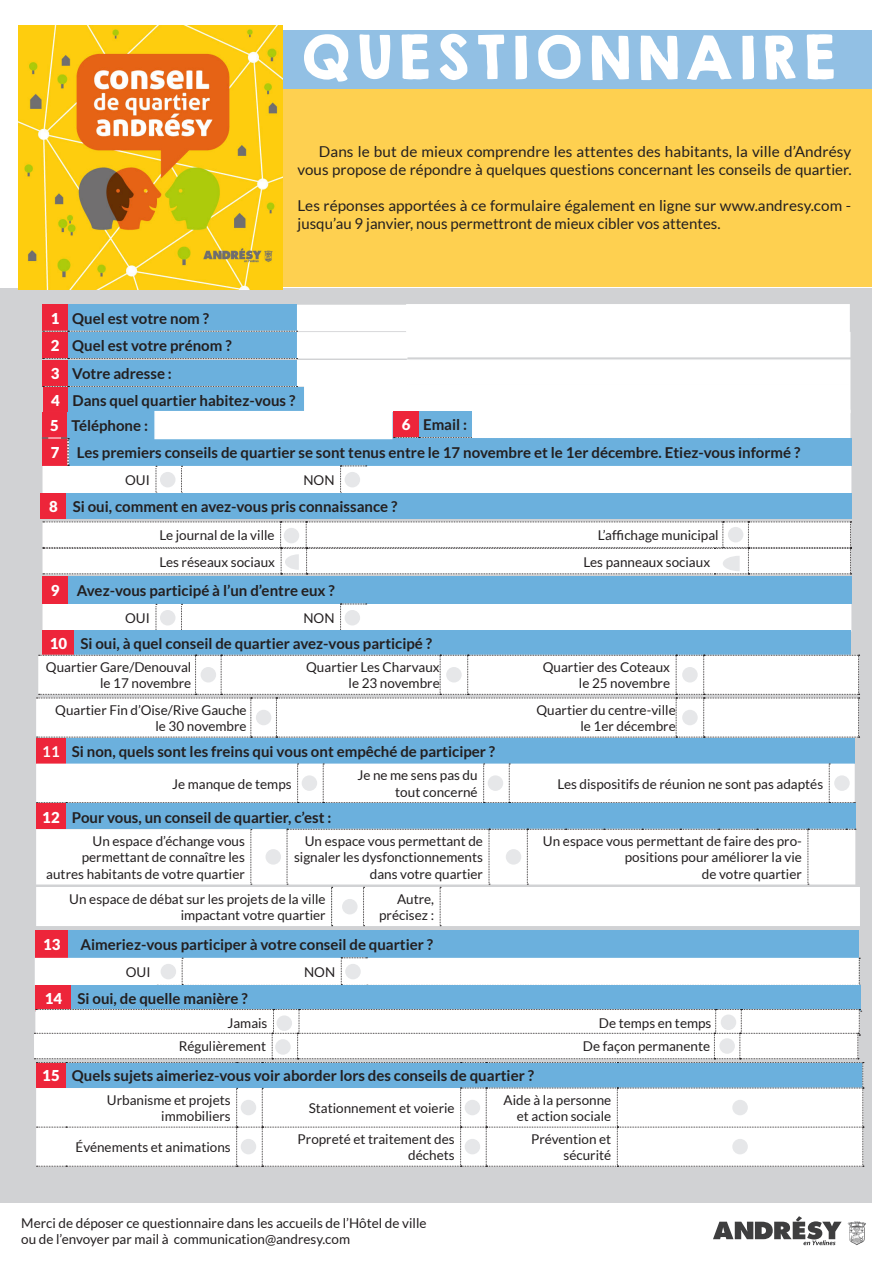
<style>
.page{position:relative;width:893px;height:1263px;background:#fff}
.page>*{position:absolute;margin:0;border:0;box-sizing:border-box;transform-origin:0 0}
.t1{font:54px "KGHAPPY Solid";letter-spacing:.05em;color:#fff}
.t2{font:700 15px "Lato";color:#231f20}
.t3{font:15px/18px "Lato";color:#231f20;text-align:right}
.t4{font:900 15px "Lato";color:#fff}
.t5{font:700 15px "Lato";color:#fff}
.t6{font:13.5px/16.2px "Lato";color:#231f20;text-align:right}
</style>
<div class="page">
<div style="left:0;top:288px;width:872px;height:914px;background:#d1d2d4"></div>
<div style="left:40px;top:493px;width:27px;height:25px;background:#ed253a"></div>
<div style="left:67px;top:493px;width:785px;height:25px;background:#6bb0dd"></div>
<svg style="left:43px;top:521px;width:808px;height:53px;background:#f6f6f6"></svg>
<svg style="left:848px;top:1221px;width:18px;height:24px"></svg>
<svg style="left:713px;top:1216px;width:129px;height:29px"></svg>
<div style="left:275px;top:30px;width:597px;height:59px;background:#92c0e4"></div>
<div style="left:275px;top:89px;width:597px;height:198px;background:#fed050"></div>
<img style="left:18px;top:25px;width:264px;height:264px">
<div style="left:406px;top:304px;width:444px;height:30px;background:#fff"></div>
<div style="left:407px;top:332px;width:443px;height:25px;background:#fff"></div>
<svg style="left:43px;top:305px;width:364px;height:82px;background:#a0bbd8"></svg>
<div style="left:407px;top:359px;width:443px;height:26px;background:#fff;border:2px solid #fff"></div>
<div style="left:43px;top:387px;width:25px;height:25px;background:#ed253a"></div>
<div style="left:68px;top:387px;width:593px;height:25px;background:#6bb0dd"></div>
<div style="left:304px;top:385px;width:546px;height:28px;background:#fff"></div>
<div style="left:42px;top:412px;width:25px;height:26px;background:#ed253a"></div>
<div style="left:67px;top:412px;width:594px;height:26px;background:#6bb0dd"></div>
<div style="left:154px;top:411px;width:238px;height:28px;background:#fff"></div>
<div style="left:393px;top:411px;width:26px;height:26px;background:#ed253a"></div>
<div style="left:419px;top:411px;width:339px;height:26px;background:#6bb0dd"></div>
<svg style="left:42px;top:437px;width:809px;height:57px;background:#b5d3ea"></svg>
<div style="left:472px;top:410px;width:378px;height:28px;background:#fff"></div>
<div style="left:43px;top:576px;width:25px;height:28px;background:#ed253a"></div>
<div style="left:68px;top:576px;width:783px;height:28px;background:#6bb0dd"></div>
<div style="left:43px;top:604px;width:808px;height:28px;background:#fff"></div>
<div style="left:160px;top:610px;width:15px;height:15px;background:#e6e7e9;border-radius:50%"></div>
<div style="left:345px;top:610px;width:15px;height:15px;background:#e6e7e9;border-radius:50%"></div>
<div style="left:43px;top:630px;width:31px;height:26px;background:#ed253a"></div>
<div style="left:74px;top:630px;width:776px;height:26px;background:#6bb0dd"></div>
<svg style="left:36px;top:655px;width:824px;height:83px;background:#f7f7f7"></svg>
<div style="left:256px;top:710px;width:15px;height:15px;background:#e6e7e9;border-radius:50%"></div>
<div style="left:682px;top:710px;width:16px;height:15px;background:#e6e7e9;border-radius:50%"></div>
<div style="left:36px;top:738px;width:30px;height:26px;background:#ed253a"></div>
<div style="left:66px;top:738px;width:789px;height:26px;background:#6bb0dd"></div>
<div style="left:36px;top:764px;width:819px;height:39px;background:#fff"></div>
<div style="left:302px;top:775px;width:15px;height:16px;background:#e6e7e9;border-radius:50%"></div>
<div style="left:488px;top:775px;width:15px;height:16px;background:#e6e7e9;border-radius:50%"></div>
<div style="left:834px;top:775px;width:16px;height:16px;background:#e6e7e9;border-radius:50%"></div>
<div style="left:36px;top:804px;width:30px;height:25px;background:#ed253a"></div>
<div style="left:66px;top:804px;width:789px;height:25px;background:#6bb0dd"></div>
<div style="left:36px;top:829px;width:824px;height:97px;background:#fff"></div>
<div style="left:342px;top:899px;width:16px;height:15px;background:#e6e7e9;border-radius:50%"></div>
<div style="left:35px;top:930px;width:34px;height:28px;background:#ed253a"></div>
<div style="left:69px;top:930px;width:790px;height:28px;background:#6bb0dd"></div>
<svg style="left:35px;top:957px;width:825px;height:29px;background:#f5f8fb"></svg>
<div style="left:161px;top:964px;width:15px;height:15px;background:#e6e7e9;border-radius:50%"></div>
<div style="left:345px;top:964px;width:16px;height:15px;background:#e6e7e9;border-radius:50%"></div>
<div style="left:35px;top:986px;width:37px;height:25px;background:#ed253a"></div>
<div style="left:72px;top:986px;width:789px;height:25px;background:#6bb0dd"></div>
<svg style="left:34px;top:1009px;width:830px;height:158px;background:#e2ebf2"></svg>
<div style="left:241px;top:1100px;width:15px;height:15px;background:#e6e7e9;border-radius:50%"></div>
<div style="left:465px;top:1100px;width:15px;height:15px;background:#e6e7e9;border-radius:50%"></div>
<div style="left:732px;top:1100px;width:16px;height:15px;background:#e6e7e9;border-radius:50%"></div>
<div style="left:241px;top:1139px;width:15px;height:15px;background:#e6e7e9;border-radius:50%"></div>
<div style="left:465px;top:1139px;width:15px;height:15px;background:#e6e7e9;border-radius:50%"></div>
<div style="left:732px;top:1139px;width:16px;height:15px;background:#e6e7e9;border-radius:50%"></div>
<p class="t1" style="left:298px;top:16px;width:540px">QUESTIONNAIRE</p>
<p class="t4" style="left:51px;top:310px;width:10px">1</p>
<p class="t2" style="left:72px;top:310px;width:138px">Quel est votre nom ?</p>
<p class="t3" style="left:298px;top:142px;width:555px">Dans le but de mieux comprendre les attentes des habitants, la ville d’Andrésy vous propose de répondre à quelques questions concernant les conseils de quartier.</p>
<p class="t3" style="left:298px;top:196px;width:555px;text-align:left">Les réponses apportées à ce formulaire également en ligne sur www.andresy.com - jusqu’au 9 janvier, nous permettront de mieux cibler vos attentes.</p>
<p class="t4" style="left:51px;top:337px;width:10px">2</p>
<p class="t2" style="left:72px;top:337px;width:161px">Quel est votre prénom ?</p>
<p class="t4" style="left:51px;top:365px;width:10px">3</p>
<p class="t2" style="left:72px;top:365px;width:101px">Votre adresse :</p>
<p class="t4" style="left:51px;top:391px;width:10px">4</p>
<p class="t2" style="left:73px;top:392px;width:224px">Dans quel quartier habitez-vous ?</p>
<p class="t4" style="left:50px;top:417px;width:10px">5</p>
<p class="t2" style="left:72px;top:417px;width:78px">Téléphone :</p>
<p class="t4" style="left:402px;top:416px;width:10px">6</p>
<p class="t2" style="left:423px;top:416px;width:46px">Email :</p>
<p class="t4" style="left:51px;top:444px;width:10px">7</p>
<p class="t2" style="left:77px;top:444px;width:725px">Les premiers conseils de quartier se sont tenus entre le 17 novembre et le 1er décembre. Etiez-vous informé ?</p>
<p class="t6" style="left:125px;top:472px;width:26px">OUI</p>
<p class="t6" style="left:303px;top:472px;width:33px">NON</p>
<p class="t4" style="left:49px;top:497px;width:10px">8</p>
<p class="t2" style="left:73px;top:498px;width:326px">Si oui, comment en avez-vous pris connaissance ?</p>
<p class="t6" style="left:159px;top:527px;width:117px">Le journal de la ville</p>
<p class="t6" style="left:598px;top:527px;width:122px">L’affichage municipal</p>
<p class="t6" style="left:159px;top:553px;width:117px">Les réseaux sociaux</p>
<p class="t6" style="left:583px;top:553px;width:128px">Les panneaux sociaux</p>
<p class="t4" style="left:51px;top:582px;width:10px">9</p>
<p class="t2" style="left:77px;top:582px;width:259px">Avez-vous participé à l’un d’entre eux ?</p>
<p class="t6" style="left:125px;top:610px;width:26px">OUI</p>
<p class="t6" style="left:303px;top:610px;width:33px">NON</p>
<p class="t4" style="left:50px;top:635px;width:19px">10</p>
<p class="t2" style="left:80px;top:635px;width:353px">Si oui, à quel conseil de quartier avez-vous participé ?</p>
<p class="t6" style="left:46px;top:659px;width:147px">Quartier Gare/Denouval le 17 novembre</p>
<p class="t6" style="left:306px;top:659px;width:135px">Quartier Les Charvaux le 23 novembre</p>
<p class="t6" style="left:543px;top:659px;width:129px">Quartier des Coteaux le 25 novembre</p>
<p class="t6" style="left:55px;top:702px;width:193px">Quartier Fin d’Oise/Rive Gauche le 30 novembre</p>
<p class="t6" style="left:536px;top:702px;width:141px">Quartier du centre-ville le 1er décembre</p>
<p class="t5" style="left:42px;top:743px;width:19px">11</p>
<p class="t2" style="left:72px;top:743px;width:425px">Si non, quels sont les freins qui vous ont empêché de participer ?</p>
<p class="t6" style="left:172px;top:775px;width:121px">Je manque de temps</p>
<p class="t6" style="left:357px;top:767px;width:122px">Je ne me sens pas du tout concerné</p>
<p class="t6" style="left:557px;top:775px;width:267px">Les dispositifs de réunion ne sont pas adaptés</p>
<p class="t4" style="left:42px;top:808px;width:19px">12</p>
<p class="t2" style="left:72px;top:808px;width:261px">Pour vous, un conseil de quartier, c’est :</p>
<p class="t6" style="left:46px;top:833px;width:200px">Un espace d’échange vous permettant de connaître les autres habitants de votre quartier</p>
<p class="t6" style="left:294px;top:833px;width:190px">Un espace vous permettant de signaler les dysfonctionnements dans votre quartier</p>
<p class="t6" style="left:543px;top:833px;width:260px">Un espace vous permettant de faire des pro&shy;positions pour améliorer la vie<br>de votre quartier</p>
<p class="t6" style="left:69px;top:891px;width:258px">Un espace de débat sur les projets de la ville impactant votre quartier</p>
<p class="t6" style="left:379px;top:891px;width:56px">Autre, précisez :</p>
<p class="t4" style="left:43px;top:936px;width:19px">13</p>
<p class="t2" style="left:80px;top:936px;width:354px">Aimeriez-vous participer à votre conseil de quartier ?</p>
<p class="t6" style="left:126px;top:964px;width:26px">OUI</p>
<p class="t6" style="left:304px;top:964px;width:33px">NON</p>
<p class="t4" style="left:45px;top:990px;width:19px">14</p>
<p class="t2" style="left:78px;top:990px;width:172px">Si oui, de quelle manière ?</p>
<p class="t6" style="left:227px;top:1015px;width:42px">Jamais</p>
<p class="t6" style="left:599px;top:1015px;width:114px">De temps en temps</p>
<p class="t6" style="left:179px;top:1038px;width:89px">Régulièrement</p>
<p class="t6" style="left:583px;top:1038px;width:129px">De façon permanente</p>
<p class="t4" style="left:42px;top:1067px;width:19px">15</p>
<p class="t2" style="left:72px;top:1067px;width:464px">Quels sujets aimeriez-vous voir aborder lors des conseils de quartier ?</p>
<p class="t6" style="left:107px;top:1092px;width:125px">Urbanisme et projets immobiliers</p>
<p class="t6" style="left:309px;top:1100px;width:147px">Stationnement et voierie</p>
<p class="t6" style="left:504px;top:1092px;width:109px">Aide à la personne et action sociale</p>
<p class="t6" style="left:75px;top:1139px;width:157px">Événements et animations</p>
<p class="t6" style="left:298px;top:1131px;width:159px">Propreté et traitement des déchets</p>
<p class="t6" style="left:531px;top:1131px;width:82px">Prévention et sécurité</p>
<p class="t6" style="left:21px;top:1215px;width:407px;text-align:left">Merci de déposer ce questionnaire dans les accueils de l’Hôtel de ville ou de l’envoyer par mail à communication@andresy.com</p>
</div>
